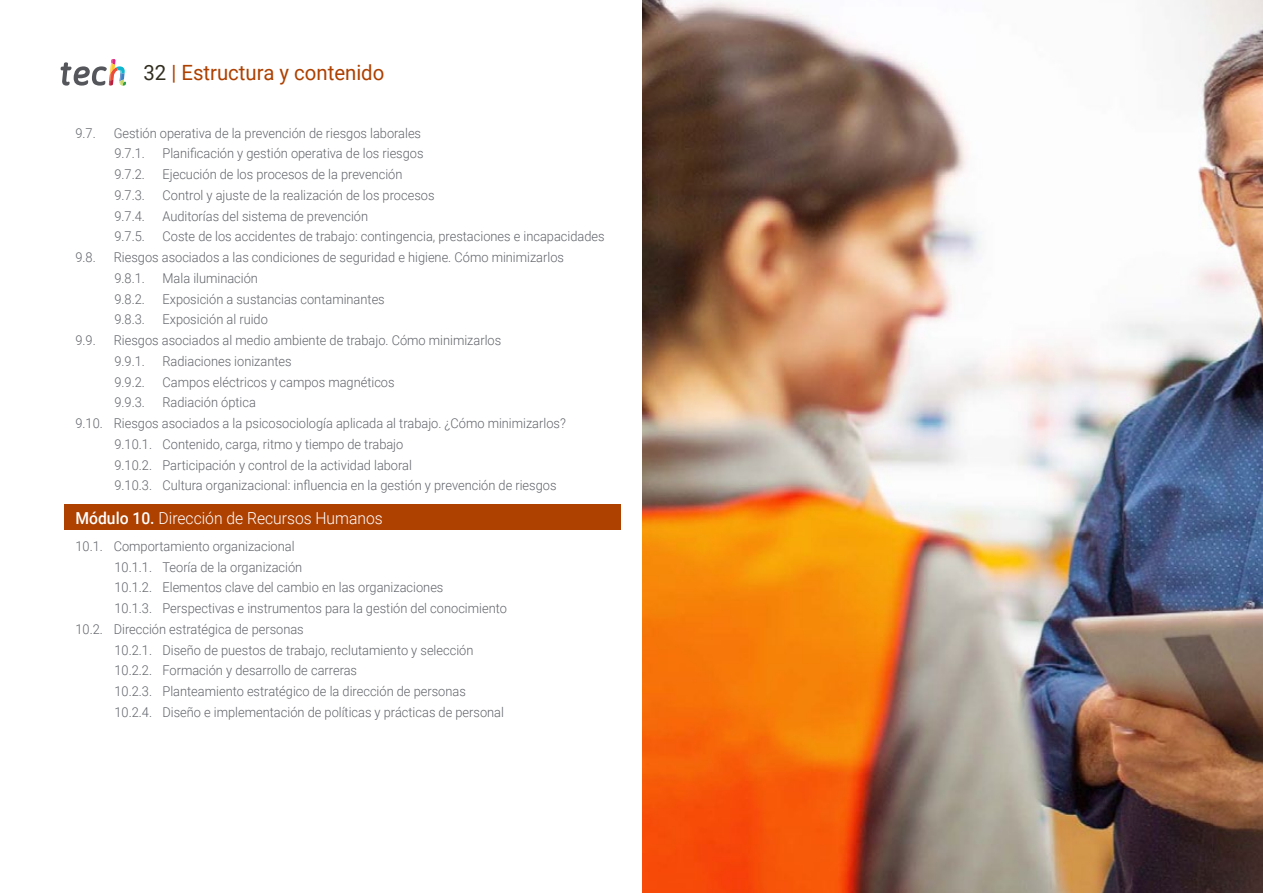
<style>
.page{position:relative;width:1263px;height:893px;background:#fff}
.page>*{position:absolute;margin:0;border:0;box-sizing:border-box;transform-origin:0 0}
.t1{font:21px "Roboto";color:#ae4000}
.t2{font:300 16.5px "Roboto";color:#fff;scale:.95 1}
.t3{font:300 13.5px/20.7px "Roboto";color:#61646a;scale:.95 1}
.s1{color:#312e20}
.s2{font-weight:500}
</style>
<div class="page">
<div style="left:64px;top:505px;width:557px;height:25px;background:#ae4000"></div>
<img style="left:642px;top:0;width:621px;height:893px">
<svg style="left:61px;top:59px;width:65px;height:27px"></svg>
<h1 class="t1" style="left:144px;top:57px;width:242px"><span class="s1">32</span> | Estructura y contenido</h1>
<p class="t3" style="left:75px;top:122px;width:23px">9.7.</p>
<p class="t3" style="left:114px;top:122px;width:325px">Gestión operativa de la prevención de riesgos laborales<br>9.7.1.</p>
<p class="t3" style="left:162px;top:143px;width:276px">Planificación y gestión operativa de los riesgos</p>
<p class="t3" style="left:114px;top:164px;width:34px">9.7.2.</p>
<p class="t3" style="left:162px;top:164px;width:254px">Ejecución de los procesos de la prevención</p>
<p class="t3" style="left:114px;top:184px;width:34px">9.7.3.</p>
<p class="t3" style="left:162px;top:184px;width:288px">Control y ajuste de la realización de los procesos</p>
<p class="t3" style="left:114px;top:205px;width:34px">9.7.4.</p>
<p class="t3" style="left:162px;top:205px;width:218px">Auditorías del sistema de prevención</p>
<p class="t3" style="left:114px;top:226px;width:34px">9.7.5.</p>
<p class="t3" style="left:162px;top:226px;width:467px">Coste de los accidentes de trabajo: contingencia, prestaciones e incapacidades</p>
<p class="t3" style="left:75px;top:247px;width:23px">9.8.</p>
<p class="t3" style="left:114px;top:247px;width:475px">Riesgos asociados a las condiciones de seguridad e higiene. Cómo minimizarlos<br>9.8.1.</p>
<p class="t3" style="left:162px;top:267px;width:102px">Mala iluminación</p>
<p class="t3" style="left:114px;top:288px;width:34px">9.8.2.</p>
<p class="t3" style="left:162px;top:288px;width:235px">Exposición a sustancias contaminantes</p>
<p class="t3" style="left:114px;top:309px;width:34px">9.8.3.</p>
<p class="t3" style="left:162px;top:309px;width:112px">Exposición al ruido</p>
<p class="t3" style="left:75px;top:330px;width:23px">9.9.</p>
<p class="t3" style="left:114px;top:330px;width:409px">Riesgos asociados al medio ambiente de trabajo. Cómo minimizarlos<br>9.9.1.</p>
<p class="t3" style="left:162px;top:350px;width:137px">Radiaciones ionizantes</p>
<p class="t3" style="left:114px;top:371px;width:34px">9.9.2.</p>
<p class="t3" style="left:162px;top:371px;width:246px">Campos eléctricos y campos magnéticos</p>
<p class="t3" style="left:114px;top:392px;width:34px">9.9.3.</p>
<p class="t3" style="left:162px;top:392px;width:100px">Radiación óptica</p>
<p class="t3" style="left:75px;top:413px;width:518px">9.10. Riesgos asociados a la psicosociología aplicada al trabajo. ¿Cómo minimizarlos?</p>
<p class="t3" style="left:114px;top:433px;width:306px">9.10.1. Contenido, carga, ritmo y tiempo de trabajo</p>
<p class="t3" style="left:114px;top:454px;width:315px">9.10.2. Participación y control de la actividad laboral</p>
<p class="t3" style="left:114px;top:475px;width:467px">9.10.3. Cultura organizacional: influencia en la gestión y prevención de riesgos</p>
<p class="t2" style="left:75px;top:506px;width:325px"><span class="s2">Módulo 10.</span> Dirección de Recursos Humanos</p>
<p class="t3" style="left:75px;top:535px;width:232px">10.1. Comportamiento organizacional</p>
<p class="t3" style="left:114px;top:556px;width:199px">10.1.1. Teoría de la organización</p>
<p class="t3" style="left:114px;top:577px;width:348px">10.1.2. Elementos clave del cambio en las organizaciones</p>
<p class="t3" style="left:114px;top:597px;width:415px">10.1.3. Perspectivas e instrumentos para la gestión del conocimiento</p>
<p class="t3" style="left:75px;top:618px;width:242px">10.2. Dirección estratégica de personas</p>
<p class="t3" style="left:114px;top:639px;width:379px">10.2.1. Diseño de puestos de trabajo, reclutamiento y selección</p>
<p class="t3" style="left:114px;top:660px;width:257px">10.2.2. Formación y desarrollo de carreras</p>
<p class="t3" style="left:114px;top:680px;width:371px">10.2.3. Planteamiento estratégico de la dirección de personas</p>
<p class="t3" style="left:114px;top:701px;width:411px">10.2.4. Diseño e implementación de políticas y prácticas de personal</p>
</div>
